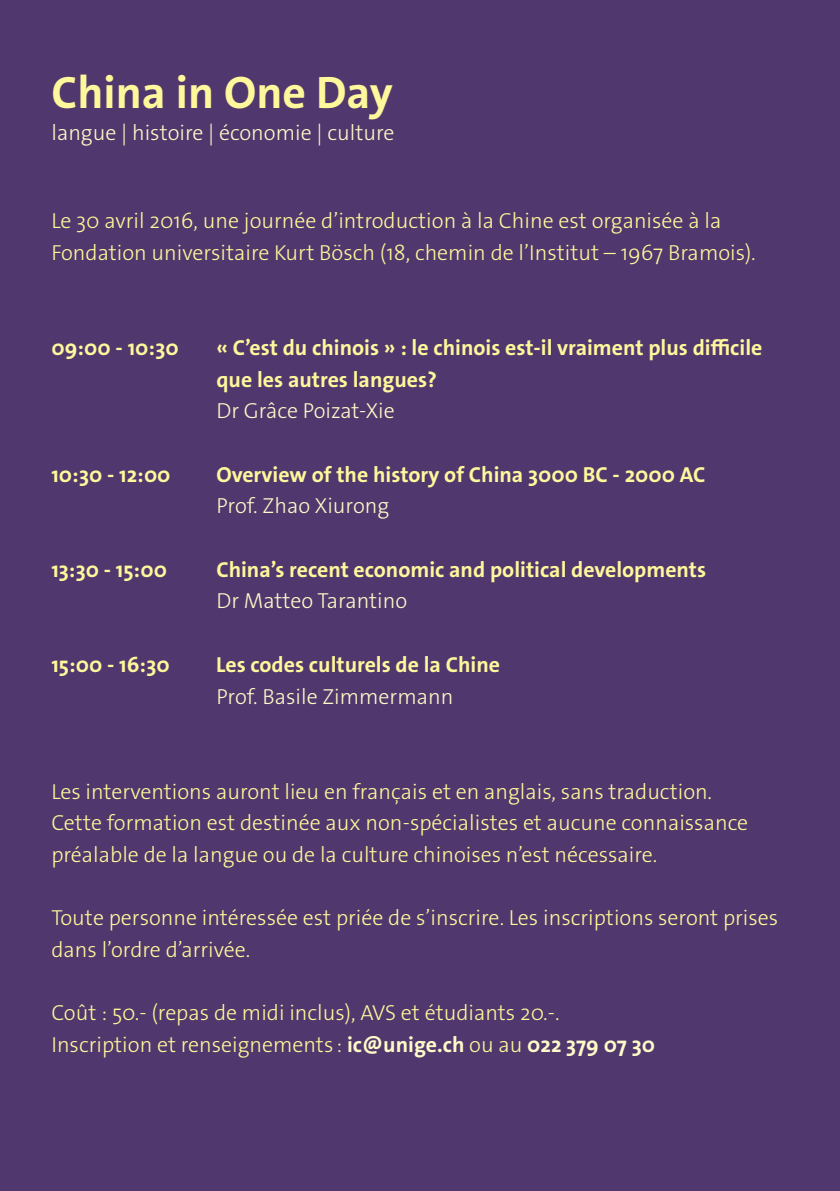
<style>
.page{position:relative;width:840px;height:1191px;background:#fff}
.page>*{position:absolute;margin:0;border:0;box-sizing:border-box;transform-origin:0 0}
.t1{font:700 45.8px "The Sans Os F";color:#fff79b}
.t2{font:300 21.8px/31.6px "The Sans Os F";color:#fff79b}
.t3{font:700 21.8px/31.6px "The Sans Os F";color:#fff79b}
.t4{font:300 21.8px "The Sans Os F";color:#fffac8}
.s1{font-weight:700;color:#fffac8}
</style>
<div class="page">
<div style="left:0;top:0;width:839px;height:1191px;background:#50386e"></div>
<h1 class="t1" style="left:51px;top:64px;width:343px">China in One Day</h1>
<p class="t4" style="left:51px;top:119px;width:344px">langue | histoire | économie | culture</p>
<p class="t2" style="left:51px;top:205px;width:705px">Le 30 avril 2016, une journée d’introduction à la Chine est organisée à la<br>Fondation universitaire Kurt Bösch (18, chemin de l’Institut – 1967 Bramois).</p>
<p class="t3" style="left:51px;top:332px;width:129px">09:00 - 10:30</p>
<p class="t3" style="left:216px;top:332px;width:547px">« C’est du chinois » : le chinois est-il vraiment plus difficile que les autres langues?</p>
<p class="t4" style="left:216px;top:397px;width:180px">Dr Grâce Poizat-Xie</p>
<p class="t3" style="left:51px;top:459px;width:121px">10:30 - 12:00</p>
<p class="t3" style="left:216px;top:459px;width:490px">Overview of the history of China 3000 BC - 2000 AC</p>
<p class="t4" style="left:216px;top:492px;width:174px">Prof. Zhao Xiurong</p>
<p class="t3" style="left:51px;top:554px;width:117px">13:30 - 15:00</p>
<p class="t3" style="left:216px;top:554px;width:491px">China’s recent economic and political developments</p>
<p class="t4" style="left:216px;top:587px;width:192px">Dr Matteo Tarantino</p>
<p class="t3" style="left:51px;top:649px;width:134px">15:00 - 16:30 L</p>
<p class="t3" style="left:225px;top:649px;width:276px">es codes culturels de la Chine</p>
<p class="t4" style="left:216px;top:682px;width:238px">Prof. Basile Zimmermann</p>
<p class="t2" style="left:51px;top:775px;width:698px">Les interventions auront lieu en français et en anglais, sans traduction.<br>Cette formation est destinée aux non-spécialistes et aucune connaissance préalable de la langue ou de la culture chinoises n’est nécessaire.</p>
<p class="t2" style="left:51px;top:902px;width:728px">Toute personne intéressée est priée de s’inscrire. Les inscriptions seront prises dans l’ordre d’arrivée.</p>
<p class="t2" style="left:51px;top:997px;width:604px">Coût : 50.- (repas de midi inclus), AVS et étudiants 20.-.<br>Inscription et renseignements : <span class="s1">ic@unige.ch</span> ou au <span class="s1">022 379 07 30</span></p>
</div>
